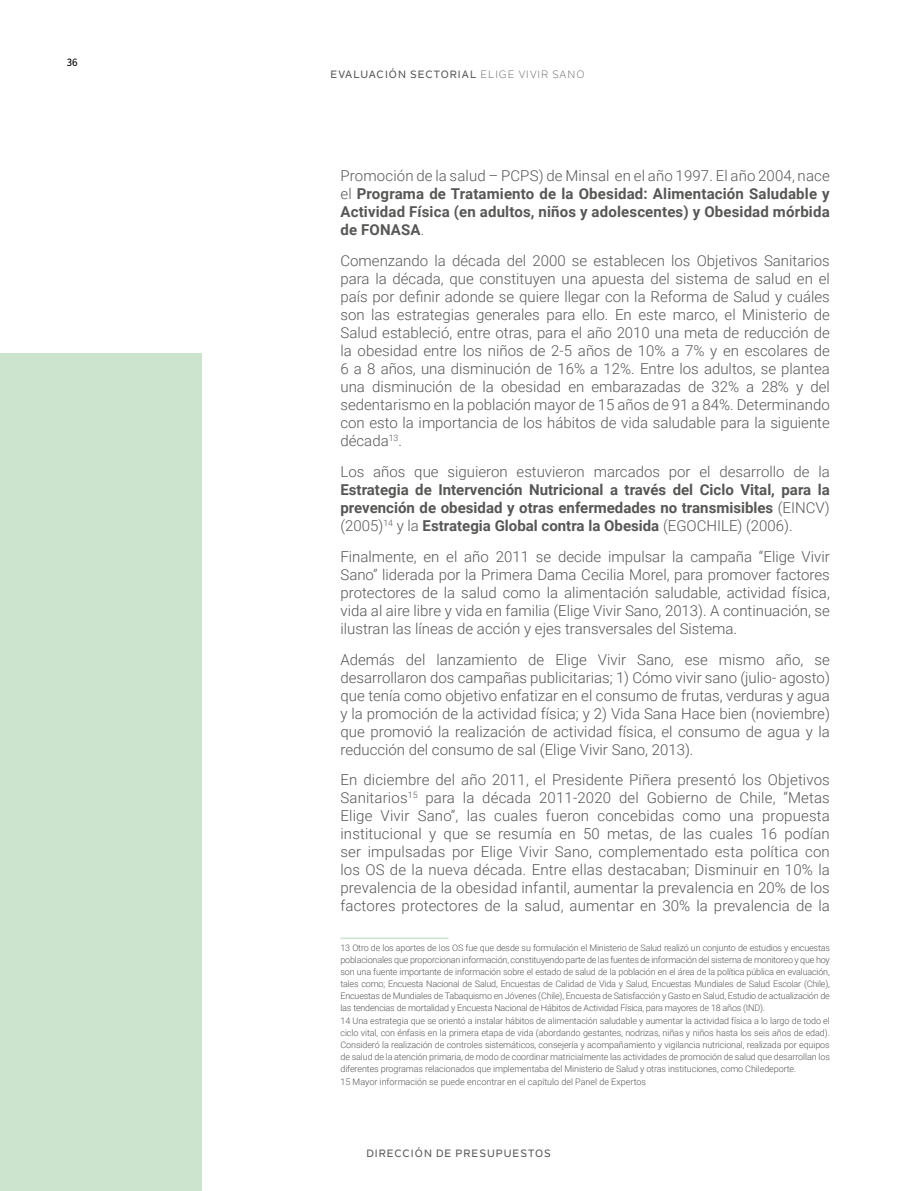
<style>
.page{position:relative;width:915px;height:1191px;background:#fff}
.page>*{position:absolute;margin:0;border:0;box-sizing:border-box;transform-origin:0 0}
.t1{font:300 15px/18px "Roboto";color:#565657;text-align:justify}
.t2{font:300 15px/18px "Roboto";color:#575756;text-align:justify}
.t3{font:700 15px/18px "Roboto";color:#575756;text-align:justify}
.t4{font:500 10.5px "Nolan Next";letter-spacing:.1em;color:#575756}
.t5{font:500 10.5px "Nolan Next";color:#000}
.t6{font:300 9px/12.1px "Roboto";letter-spacing:-.02em;color:#565657}
.s1{font-weight:400}
.s2{font-weight:300}
.s3{color:#575756}
</style>
<div class="page">
<div style="left:0;top:353px;width:202px;height:838px;background:#cce3ce"></div>
<hr style="left:340px;top:937px;width:108px;height:2px;background:#cce3ce">
<p class="t5" style="left:67px;top:56px;width:12px">36</p>
<p class="t4" style="left:330px;top:67px;width:255px">EVALUACIÓN SECTORIAL <span class="s1">ELIGE VIVIR SANO</span></p>
<h1 class="t3" style="left:340px;top:166px;width:490px"><span class="s2">Promoción de la salud – PCPS) de Minsal en el año 1997. El año 2004, nace el</span> Programa de Tratamiento de la Obesidad: Alimentación Saludable y Actividad Física (en adultos, niños y adolescentes) y Obesidad mórbida de FONASA<span class="s2">.</span></h1>
<p class="t2" style="left:340px;top:251px;width:490px">Comenzando la década del 2000 se establecen los Objetivos Sanitarios para la década, que constituyen una apuesta del sistema de salud en el país por definir adonde se quiere llegar con la Reforma de Salud y cuáles son las estrategias generales para ello. En este marco, el Ministerio de Salud estableció, entre otras, para el año 2010 una meta de reducción de la obesidad entre los niños de 2-5 años de 10% a 7% y en escolares de 6 a 8 años, una disminución de 16% a 12%. Entre los adultos, se plantea una disminución de la obesidad en embarazadas de 32% a 28% y del sedentarismo en la población mayor de 15 años de 91 a 84%. Determinando con esto la importancia de los hábitos de vida saludable para la siguiente década<sup>13</sup>.</p>
<h1 class="t2" style="left:340px;top:462px;width:490px">Los años que siguieron estuvieron marcados por el desarrollo de la</h1>
<h1 class="t3" style="left:340px;top:480px;width:490px">Estrategia de Intervención Nutricional a través del Ciclo Vital, para la prevención de obesidad y otras enfermedades no transmisibles <span class="s2">(EINCV) (2005)</span><sup>14</sup> <span class="s2">y la</span> Estrategia Global contra la Obesida <span class="s2">(EGOCHILE) (2006).</span></h1>
<p class="t1" style="left:340px;top:547px;width:490px">Finalmente, en el año 2011 se decide impulsar la campaña “Elige Vivir Sano” liderada por la Primera Dama Cecilia Morel, para promover factores protectores de la salud como la alimentación saludable, actividad física, vida al aire libre y vida en familia (Elige Vivir Sano, 2013). A continuación, se ilustran las líneas de acción y ejes transversales del Sistema.</p>
<p class="t1" style="left:340px;top:649px;width:490px">Además del lanzamiento de Elige Vivir Sano, ese mismo año, se desarrollaron dos campañas publicitarias; 1) Cómo vivir sano (julio- agosto) que tenía como objetivo enfatizar en el consumo de frutas, verduras y agua y la promoción de la actividad física; y 2) Vida Sana Hace bien (noviembre) que promovió la realización de actividad física, el consumo de agua y la reducción del consumo de sal (Elige Vivir Sano, 2013).</p>
<p class="t1" style="left:340px;top:770px;width:490px">En diciembre del año 2011, el Presidente Piñera presentó los Objetivos Sanitarios<sup>15</sup> para la década 2011-2020 del Gobierno de Chile, “Metas Elige Vivir Sano”, las cuales fueron concebidas como una propuesta institucional y que se resumía en 50 metas, de las cuales 16 podían ser impulsadas por Elige Vivir Sano, complementado esta política con los OS de la nueva década. Entre ellas destacaban; Disminuir en 10% la prevalencia de la obesidad infantil, aumentar la prevalencia en 20% de los factores protectores de la salud, aumentar en 30% la prevalencia de la</p>
<p class="t6" style="left:340px;top:941px;width:491px"><span class="s3">13</span> Otro de los aportes de los OS fue que desde su formulación el Ministerio de Salud realizó un conjunto de estudios y encuestas poblacionales que proporcionan información, constituyendo parte de las fuentes de información del sistema de monitoreo y que hoy son una fuente importante de información sobre el estado de salud de la población en el área de la política pública en evaluación, tales como; Encuesta Nacional de Salud, Encuestas de Calidad de Vida y Salud, Encuestas Mundiales de Salud Escolar (Chile), Encuestas de Mundiales de Tabaquismo en Jóvenes (Chile), Encuesta de Satisfacción y Gasto en Salud, Estudio de actualización de las tendencias de mortalidad y Encuesta Nacional de Hábitos de Actividad Física, para mayores de 18 años (IND).<br><span class="s3">14</span> Una estrategia que se orientó a instalar hábitos de alimentación saludable y aumentar la actividad física a lo largo de todo el ciclo vital, con énfasis en la primera etapa de vida (abordando gestantes, nodrizas, niñas y niños hasta los seis años de edad).<br>Consideró la realización de controles sistemáticos, consejería y acompañamiento y vigilancia nutricional, realizada por equipos de salud de la atención primaria, de modo de coordinar matricialmente las actividades de promoción de salud que desarrollan los diferentes programas relacionados que implementaba del Ministerio de Salud y otras instituciones, como Chiledeporte.<br><span class="s3">15</span> Mayor información se puede encontrar en el capítulo del Panel de Expertos</p>
<p class="t4" style="left:366px;top:1147px;width:186px">DIRECCIÓN DE PRESUPUESTOS</p>
</div>
